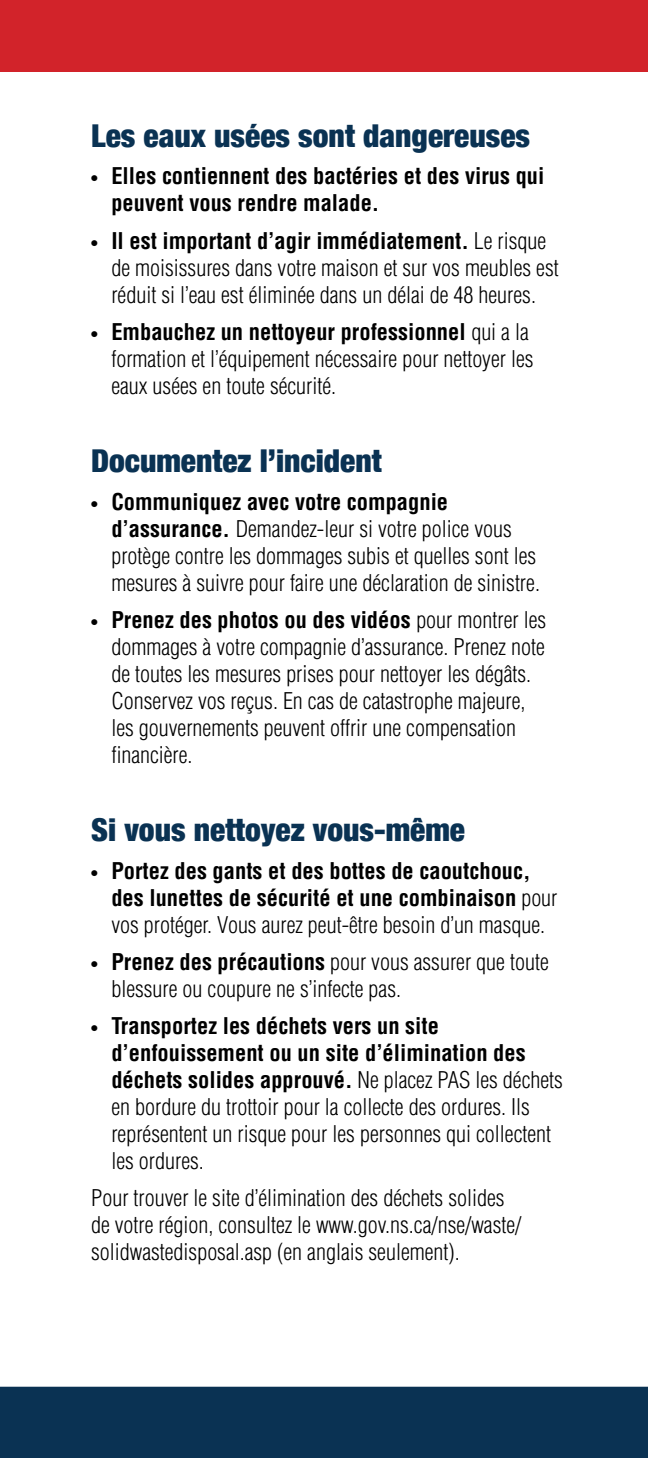
<style>
.page{position:relative;width:648px;height:1458px;background:#fff}
.page>*{position:absolute;margin:0;border:0;box-sizing:border-box;transform-origin:0 0}
.t1{font:900 condensed 31.5px "Helvetica Neue";color:#0a3253}
.t2{font:300 condensed 22.5px/27px "Helvetica";color:#000}
.t3{font:700 condensed 22.5px/27px "Helvetica";color:#000}
.s1{font-size:15.75px}
.s2{font-weight:700;font-size:15.75px}
.s3{font-weight:700}
.s4{font-weight:300}
</style>
<div class="page">
<div style="left:0;top:0;width:648px;height:71px;background:#d2232a"></div>
<div style="left:0;top:1387px;width:648px;height:71px;background:#0a3253"></div>
<h1 class="t1" style="left:91px;top:110px;width:440px">Les eaux usées sont dangereuses</h1>
<p class="t3" style="left:111px;top:163px;width:435px;text-indent:-20px"><span class="s1">•</span> Elles contiennent des bactéries et des virus qui peuvent vous rendre malade.</p>
<p class="t2" style="left:111px;top:227px;width:449px;text-indent:-20px"><span class="s2">•</span> <span class="s3">Il est important d’agir immédiatement.</span> Le risque de moisissures dans votre maison et sur vos meubles est réduit si l’eau est éliminée dans un délai de 48 heures.</p>
<p class="t2" style="left:111px;top:318px;width:424px;text-indent:-20px"><span class="s2">•</span> <span class="s3">Embauchez un nettoyeur professionnel</span> qui a la formation et l’équipement nécessaire pour nettoyer les eaux usées en toute sécurité.</p>
<h1 class="t1" style="left:91px;top:435px;width:292px">Documentez l’incident</h1>
<p class="t2" style="left:111px;top:488px;width:430px;text-indent:-20px"><span class="s2">•</span> <span class="s3">Communiquez avec votre compagnie d’assurance.</span> Demandez-leur si votre police vous protège contre les dommages subis et quelles sont les mesures à suivre pour faire une déclaration de sinistre.</p>
<p class="t2" style="left:111px;top:606px;width:436px;text-indent:-20px"><span class="s2">•</span> <span class="s3">Prenez des photos ou des vidéos</span> pour montrer les dommages à votre compagnie d’assurance. Prenez note de toutes les mesures prises pour nettoyer les dégâts.<br>Conservez vos reçus. En cas de catastrophe majeure, les gouvernements peuvent offrir une compensation financière.</p>
<h1 class="t1" style="left:91px;top:804px;width:375px">Si vous nettoyez vous-même</h1>
<p class="t3" style="left:111px;top:857px;width:448px;text-indent:-20px"><span class="s1">•</span> Portez des gants et des bottes de caoutchouc, des lunettes de sécurité et une combinaison <span class="s4">pour vos protéger. Vous aurez peut-être besoin d’un masque.</span></p>
<p class="t2" style="left:111px;top:948px;width:439px;text-indent:-20px"><span class="s2">•</span> <span class="s3">Prenez des précautions</span> pour vous assurer que toute blessure ou coupure ne s’infecte pas.</p>
<p class="t2" style="left:111px;top:1012px;width:453px;text-indent:-20px"><span class="s2">•</span> <span class="s3">Transportez les déchets vers un site d’enfouissement ou un site d’élimination des déchets solides approuvé.</span> Ne placez PAS les déchets en bordure du trottoir pour la collecte des ordures. Ils représentent un risque pour les personnes qui collectent les ordures.</p>
<p class="t2" style="left:91px;top:1184px;width:432px">Pour trouver le site d’élimination des déchets solides de votre région, consultez le www.gov.ns.ca/nse/waste/ solidwastedisposal.asp (en anglais seulement).</p>
</div>
